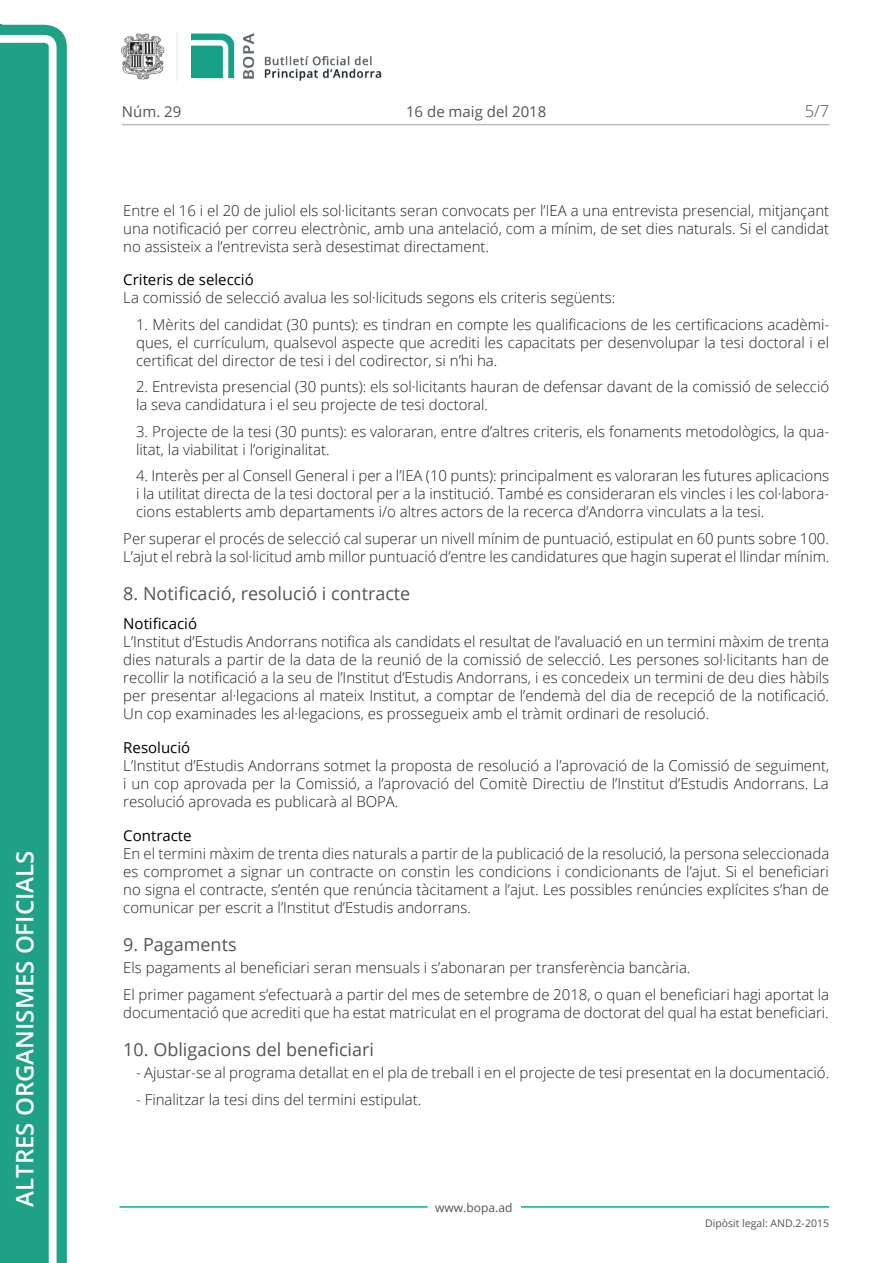
<style>
.page{position:relative;width:893px;height:1263px;background:#fff}
.page>*{position:absolute;margin:0;border:0;box-sizing:border-box;transform-origin:0 0}
.t1{font:600 24px "Open Sans";color:#fff}
.Titol_6{font:18px "Open Sans";color:#545454}
.t2{font:300 16.5px "Open Sans";color:#545454}
.Body_text{font:300 15px/18px "Open Sans";color:#231f20;text-align:justify}
.Body_text_i{font:300 15px/18px "Open Sans";color:#231f20;text-align:justify}
.Titol_7{font:15px "Open Sans";color:#000}
.t3{font:15px "Open Sans";color:#545454}
.t4{font:12px "Open Sans";color:#545454}
.t5{font:10.5px "Open Sans";color:#545454}
</style>
<div class="page">
<svg style="left:0;top:25px;width:67px;height:1238px;fill:#1ea187"></svg>
<div style="left:0;top:43px;width:49px;height:1220px;background:#1ea187"></div>
<img style="left:122px;top:32px;width:260px;height:49px">
<hr style="left:119px;top:1206px;width:309px;height:2px;background:#00ae91">
<hr style="left:521px;top:1206px;width:308px;height:2px;background:#00ae91">
<hr style="left:122px;top:124px;width:707px;height:1px;background:#bcbdc0">
<h1 class="t1" style="left:8px;top:1207px;width:358px;rotate:-90deg">Altres organismes oficials</h1>
<p class="t3" style="left:122px;top:102px;width:61px">Núm. 29</p>
<p class="t3" style="left:406px;top:102px;width:142px">16 de maig del 2018</p>
<p class="t2" style="left:805px;top:100px;width:26px">5/7</p>
<p class="Body_text" style="left:123px;top:201px;width:707px">Entre el 16 i el 20 de juliol els sol·licitants seran convocats per l’IEA a una entrevista presencial, mitjançant una notificació per correu electrònic, amb una antelació, com a mínim, de set dies naturals. Si el candidat no assisteix a l’entrevista serà desestimat directament.</p>
<p class="Titol_7" style="left:123px;top:270px;width:132px">Criteris de selecció</p>
<p class="Body_text" style="left:123px;top:288px;width:493px">La comissió de selecció avalua les sol·licituds segons els criteris següents:</p>
<p class="Body_text_i" style="left:136px;top:315px;width:695px">1. Mèrits del candidat (30 punts): es tindran en compte les qualificacions de les certificacions acadèmi&shy;ques, el currículum, qualsevol aspecte que acrediti les capacitats per desenvolupar la tesi doctoral i el certificat del director de tesi i del codirector, si n’hi ha.</p>
<p class="Body_text_i" style="left:136px;top:377px;width:695px">2. Entrevista presencial (30 punts): els sol·licitants hauran de defensar davant de la comissió de selecció la seva candidatura i el seu projecte de tesi doctoral.</p>
<p class="Body_text_i" style="left:136px;top:422px;width:695px">3. Projecte de la tesi (30 punts): es valoraran, entre d’altres criteris, els fonaments metodològics, la qua&shy;litat, la viabilitat i l’originalitat.</p>
<p class="Body_text_i" style="left:136px;top:467px;width:695px">4. Interès per al Consell General i per a l’IEA (10 punts): principalment es valoraran les futures aplicacions i la utilitat directa de la tesi doctoral per a la institució. També es consideraran els vincles i les col·labora&shy;cions establerts amb departaments i/o altres actors de la recerca d’Andorra vinculats a la tesi.</p>
<p class="Body_text" style="left:123px;top:529px;width:708px">Per superar el procés de selecció cal superar un nivell mínim de puntuació, estipulat en 60 punts sobre 100.<br>L’ajut el rebrà la sol·licitud amb millor puntuació d’entre les candidatures que hagin superat el llindar mínim.</p>
<p class="Titol_6" style="left:123px;top:581px;width:289px">8. Notificació, resolució i contracte</p>
<p class="Titol_7" style="left:123px;top:614px;width:75px">Notificació</p>
<p class="Body_text" style="left:123px;top:633px;width:707px">L’Institut d’Estudis Andorrans notifica als candidats el resultat de l’avaluació en un termini màxim de trenta dies naturals a partir de la data de la reunió de la comissió de selecció. Les persones sol·licitants han de recollir la notificació a la seu de l’Institut d’Estudis Andorrans, i es concedeix un termini de deu dies hàbils per presentar al·legacions al mateix Institut, a comptar de l’endemà del dia de recepció de la notificació.<br>Un cop examinades les al·legacions, es prossegueix amb el tràmit ordinari de resolució.</p>
<p class="Titol_7" style="left:123px;top:737px;width:68px">Resolució</p>
<p class="Body_text" style="left:123px;top:756px;width:707px">L’Institut d’Estudis Andorrans sotmet la proposta de resolució a l’aprovació de la Comissió de seguiment, i un cop aprovada per la Comissió, a l’aprovació del Comitè Directiu de l’Institut d’Estudis Andorrans. La resolució aprovada es publicarà al BOPA.</p>
<p class="Titol_7" style="left:123px;top:825px;width:70px">Contracte</p>
<p class="Body_text" style="left:123px;top:844px;width:707px">En el termini màxim de trenta dies naturals a partir de la publicació de la resolució, la persona seleccionada es compromet a signar un contracte on constin les condicions i condicionants de l’ajut. Si el beneficiari no signa el contracte, s’entén que renúncia tàcitament a l’ajut. Les possibles renúncies explícites s’han de comunicar per escrit a l’Institut d’Estudis andorrans.</p>
<p class="Titol_6" style="left:123px;top:932px;width:115px">9. Pagaments</p>
<p class="Body_text" style="left:123px;top:958px;width:569px">Els pagaments al beneficiari seran mensuals i s’abonaran per transferència bancària.</p>
<p class="Body_text" style="left:123px;top:985px;width:707px">El primer pagament s’efectuarà a partir del mes de setembre de 2018, o quan el beneficiari hagi aportat la documentació que acrediti que ha estat matriculat en el programa de doctorat del qual ha estat beneficiari.</p>
<p class="Titol_6" style="left:123px;top:1037px;width:252px">10. Obligacions del beneficiari</p>
<p class="Body_text_i" style="left:136px;top:1063px;width:695px">- Ajustar-se al programa detallat en el pla de treball i en el projecte de tesi presentat en la documentació.</p>
<p class="Body_text_i" style="left:136px;top:1090px;width:287px">- Finalitzar la tesi dins del termini estipulat.</p>
<p class="t4" style="left:435px;top:1199px;width:79px">www.bopa.ad</p>
<p class="t5" style="left:705px;top:1216px;width:125px">Dipòsit legal: AND.2-2015</p>
</div>
